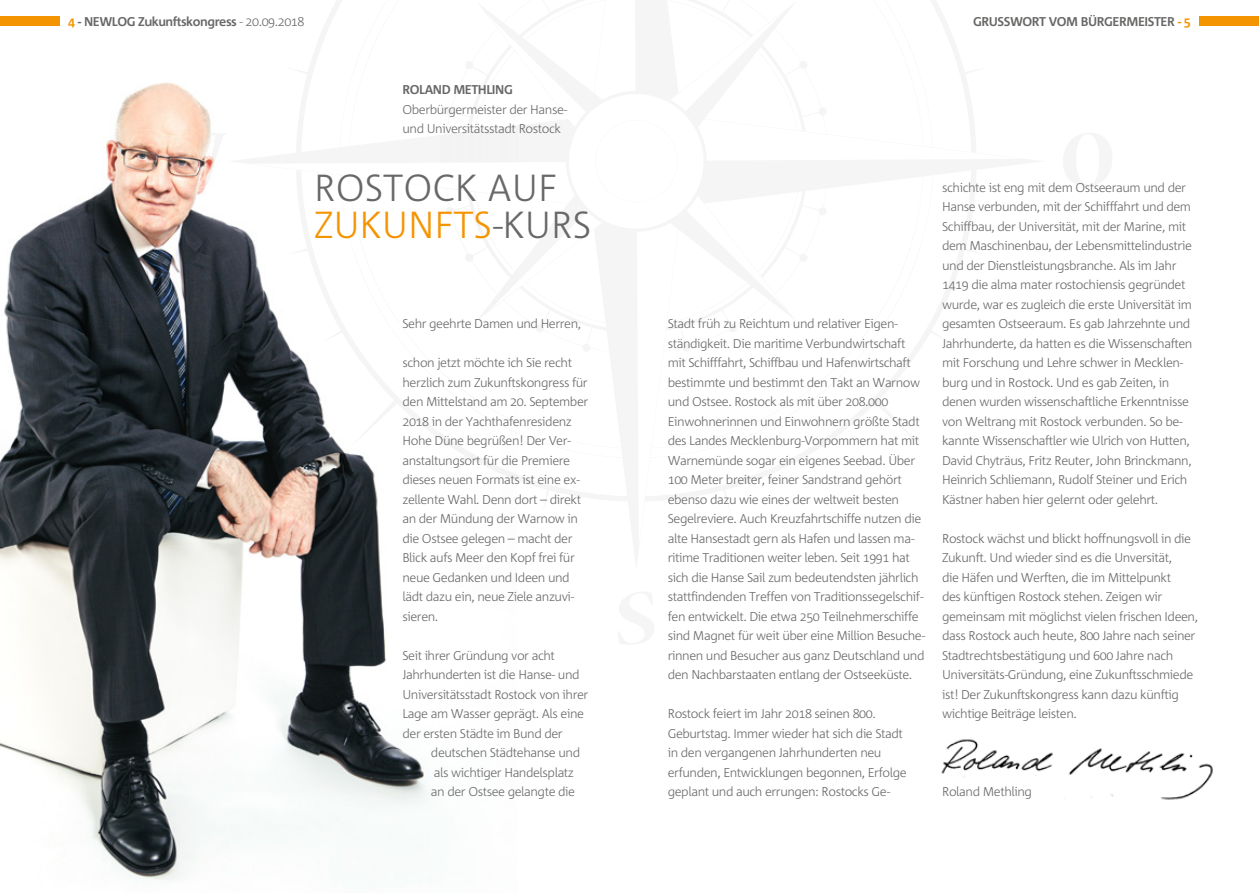
<style>
.page{position:relative;width:1259px;height:893px;background:#fff}
.page>*{position:absolute;margin:0;border:0;box-sizing:border-box;transform-origin:0 0}
.t1{font:300 37.65px/37.5px "Corpid";letter-spacing:-.005em;color:#686868}
.t2{font:300 12.75px/19.5px "Corpid";letter-spacing:-.035em;color:#686867}
.t3{font:700 12.75px "Corpid";letter-spacing:-.035em;color:#686867}
.s1{color:#f59401}
.s2{font-weight:300}
</style>
<div class="page">
<div style="left:0;top:16px;width:60px;height:10px;background:#f59401"></div>
<div style="left:1199px;top:16px;width:60px;height:10px;background:#f59401"></div>
<img style="left:0;top:68px;width:517px;height:812px">
<img style="left:941px;top:739px;width:272px;height:61px">
<p class="t3" style="left:68px;top:14px;width:238px"><span class="s1">4</span> - NEWLOG Zukunftskongress <span class="s2">- 20.09.2018</span></p>
<p class="t3" style="left:973px;top:14px;width:219px">GRUSSWORT VOM BÜRGERMEISTER <span class="s1">- 5</span></p>
<p class="t3" style="left:402px;top:83px;width:112px">ROLAND METHLING</p>
<p class="t2" style="left:402px;top:100px;width:166px">Oberbürgermeister der Hanse&shy;und Universitätsstadt Rostock</p>
<h1 class="t1" style="left:314px;top:169px;width:278px">ROSTOCK AUF<br><span class="s1">ZUKUNFTS</span>-KURS</h1>
<p class="t2" style="left:402px;top:314px;width:180px">Sehr geehrte Damen und Herren,</p>
<p class="t2" style="left:402px;top:353px;width:187px">schon jetzt möchte ich Sie recht herzlich zum Zukunftskongress für den Mittelstand am 20. September<br>2018 in der Yachthafenresidenz<br>Hohe Düne begrüßen! Der Ver&shy;anstaltungsort für die Premiere dieses neuen Formats ist eine ex&shy;zellente Wahl. Denn dort – direkt an der Mündung der Warnow in die Ostsee gelegen – macht der<br>Blick aufs Meer den Kopf frei für neue Gedanken und Ideen und lädt dazu ein, neue Ziele anzuvi&shy;sieren.</p>
<p class="t2" style="left:402px;top:646px;width:187px">Seit ihrer Gründung vor acht<br>Jahrhunderten ist die Hanse- und<br>Universitätsstadt Rostock von ihrer<br>Lage am Wasser geprägt. Als eine der ersten Städte im Bund der</p>
<p class="t2" style="left:431px;top:743px;width:151px">deutschen Städtehanse und als wichtiger Handelsplatz an der Ostsee gelangte die</p>
<p class="t2" style="left:668px;top:314px;width:259px">Stadt früh zu Reichtum und relativer Eigen&shy;ständigkeit. Die maritime Verbundwirtschaft mit Schifffahrt, Schiffbau und Hafenwirtschaft bestimmte und bestimmt den Takt an Warnow und Ostsee. Rostock als mit über 208.000<br>Einwohnerinnen und Einwohnern größte Stadt des Landes Mecklenburg-Vorpommern hat mit Warnemünde sogar ein eigenes Seebad. Über 100 Meter breiter, feiner Sandstrand gehört ebenso dazu wie eines der weltweit besten Segelreviere. Auch Kreuzfahrtschiffe nutzen die alte Hansestadt gern als Hafen und lassen ma&shy;ritime Traditionen weiter leben. Seit 1991 hat sich die Hanse Sail zum bedeutendsten jährlich stattfindenden Treffen von Traditionssegelschif&shy;fen entwickelt. Die etwa 250 Teilnehmerschiffe sind Magnet für weit über eine Million Besuche&shy;rinnen und Besucher aus ganz Deutschland und den Nachbarstaaten entlang der Ostseeküste.</p>
<p class="t2" style="left:668px;top:704px;width:240px">Rostock feiert im Jahr 2018 seinen 800.<br>Geburtstag. Immer wieder hat sich die Stadt in den vergangenen Jahrhunderten neu erfunden, Entwicklungen begonnen, Erfolge geplant und auch errungen: Rostocks Ge-</p>
<p class="t2" style="left:942px;top:178px;width:252px">schichte ist eng mit dem Ostseeraum und der Hanse verbunden, mit der Schifffahrt und dem Schiffbau, der Universität, mit der Marine, mit dem Maschinenbau, der Lebensmittelindustrie und der Dienstleistungsbranche. Als im Jahr 1419 die alma mater rostochiensis gegründet wurde, war es zugleich die erste Universität im gesamten Ostseeraum. Es gab Jahrzehnte und Jahrhunderte, da hatten es die Wissenschaften mit Forschung und Lehre schwer in Mecklen&shy;burg und in Rostock. Und es gab Zeiten, in denen wurden wissenschaftliche Erkenntnisse von Weltrang mit Rostock verbunden. So be&shy;kannte Wissenschaftler wie Ulrich von Hutten, David Chyträus, Fritz Reuter, John Brinckmann, Heinrich Schliemann, Rudolf Steiner und Erich Kästner haben hier gelernt oder gelehrt.</p>
<p class="t2" style="left:942px;top:528px;width:257px">Rostock wächst und blickt hoffnungsvoll in die Zukunft. Und wieder sind es die Unversität,<br>die Häfen und Werften, die im Mittelpunkt<br>des künftigen Rostock stehen. Zeigen wir gemeinsam mit möglichst vielen frischen Ideen, dass Rostock auch heute, 800 Jahre nach seiner Stadtrechtsbestätigung und 600 Jahre nach Universitäts-Gründung, eine Zukunftsschmiede ist! Der Zukunftskongress kann dazu künftig wichtige Beiträge leisten.</p>
<p class="t2" style="left:942px;top:782px;width:91px">Roland Methling</p>
</div>
